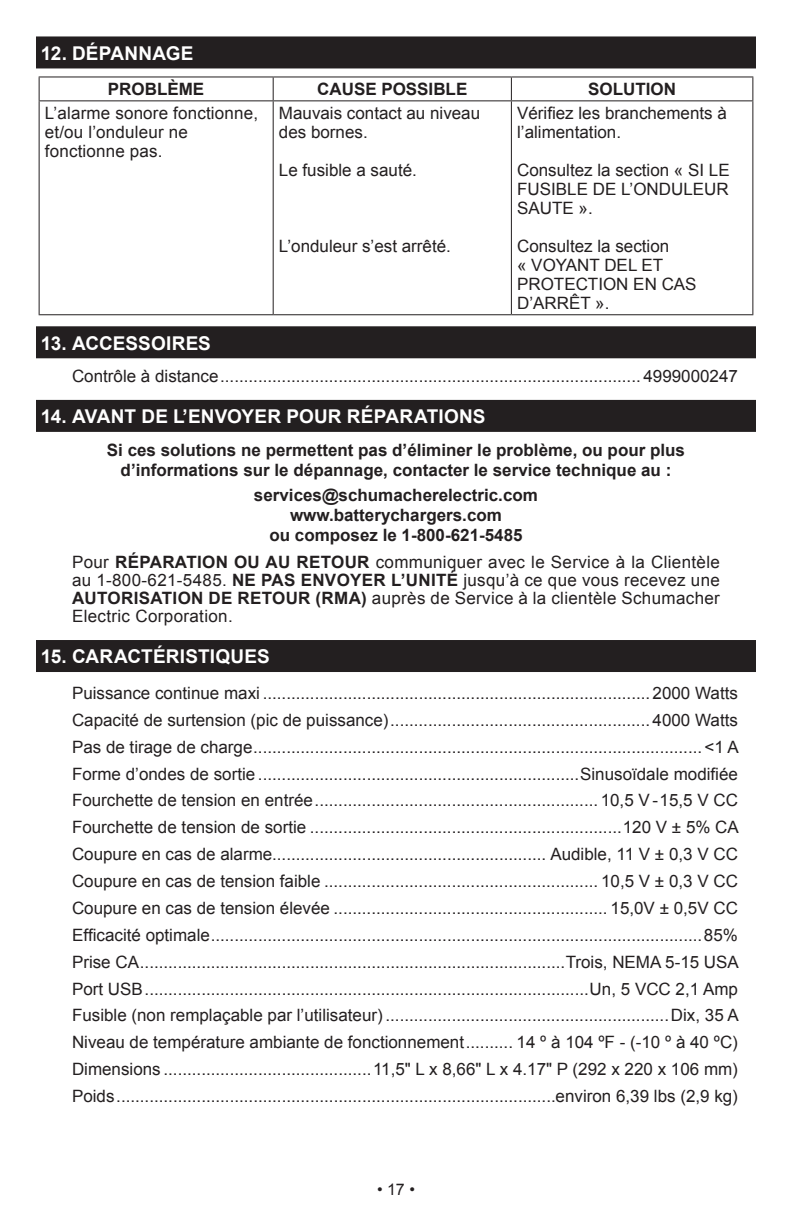
<style>
.page{position:relative;width:792px;height:1224px;background:#fff}
.page>*{position:absolute;margin:0;border:0;box-sizing:border-box;transform-origin:0 0}
.t1{font:700 19px "Arial";letter-spacing:.01em;color:#fff}
.Specs{font:17px "Arial";color:#231f20}
.Table_Body_Text{font:17px/19px "Arial";color:#231f20}
.Indntd_Sub_par__-_no{font:17px/18px "Arial";letter-spacing:.02em;color:#231f20;text-align:justify}
.centered{font:700 17px/20px "Arial";color:#231f20;text-align:center}
.Table_Header{font:700 17px "Arial";color:#231f20}
.t2{font:16px "Arial";color:#231f20}
.s1{font-weight:700}
</style>
<div class="page">
<div style="left:36px;top:36px;width:720px;height:32px;background:#231f20"></div>
<div style="left:36px;top:326px;width:720px;height:32px;background:#231f20"></div>
<hr style="left:39px;top:101px;width:1px;height:213px;background:#231f20">
<hr style="left:273px;top:101px;width:1px;height:213px;background:#231f20">
<hr style="left:511px;top:101px;width:1px;height:213px;background:#231f20">
<hr style="left:752px;top:101px;width:1px;height:213px;background:#231f20">
<hr style="left:39px;top:314px;width:234px;height:1px;background:#231f20">
<hr style="left:273px;top:314px;width:238px;height:1px;background:#231f20">
<hr style="left:511px;top:314px;width:242px;height:1px;background:#231f20">
<hr style="left:39px;top:76px;width:234px;height:1px;background:#231f20">
<svg style="left:39px;top:77px;width:1px;height:23px"></svg>
<hr style="left:273px;top:76px;width:238px;height:1px;background:#231f20">
<svg style="left:273px;top:77px;width:1px;height:23px"></svg>
<hr style="left:511px;top:76px;width:242px;height:1px;background:#231f20">
<svg style="left:511px;top:77px;width:1px;height:23px"></svg>
<svg style="left:752px;top:77px;width:1px;height:23px"></svg>
<hr style="left:39px;top:100px;width:234px;height:1px;background:#231f20">
<hr style="left:273px;top:100px;width:238px;height:1px;background:#231f20">
<hr style="left:511px;top:100px;width:242px;height:1px;background:#231f20">
<div style="left:36px;top:400px;width:720px;height:32px;background:#231f20"></div>
<div style="left:36px;top:640px;width:720px;height:32px;background:#231f20"></div>
<p class="t1" style="left:41px;top:41px;width:154px">12. DÉPANNAGE</p>
<p class="Table_Header" style="left:108px;top:78px;width:98px">PROBLÈME</p>
<p class="Table_Header" style="left:317px;top:78px;width:152px">CAUSE POSSIBLE</p>
<p class="Table_Header" style="left:588px;top:78px;width:89px">SOLUTION</p>
<p class="Table_Body_Text" style="left:45px;top:104px;width:215px">L’alarme sonore fonctionne, et/ou l’onduleur ne fonctionne pas.</p>
<p class="Table_Body_Text" style="left:279px;top:104px;width:203px">Mauvais contact au niveau des bornes.</p>
<p class="Table_Body_Text" style="left:279px;top:161px;width:139px">Le fusible a sauté.</p>
<p class="Table_Body_Text" style="left:517px;top:104px;width:211px">Vérifiez les branchements à l’alimentation.</p>
<p class="Table_Body_Text" style="left:517px;top:161px;width:214px;text-align:justify">Consultez la section « SI LE FUSIBLE DE L’ONDULEUR SAUTE ».</p>
<p class="Table_Body_Text" style="left:517px;top:237px;width:181px">Consultez la section<br>« VOYANT DEL ET<br>PROTECTION EN CAS<br>D’ARRÊT ».</p>
<p class="Table_Body_Text" style="left:279px;top:237px;width:173px">L’onduleur s’est arrêté.</p>
<p class="t1" style="left:41px;top:330px;width:172px">13. ACCESSOIRES</p>
<p class="Specs" style="left:72px;top:365px;width:667px">Contrôle à distance......................................................................................... 4999000247</p>
<p class="t1" style="left:41px;top:404px;width:446px">14. AVANT DE L’ENVOYER POUR RÉPARATIONS</p>
<p class="centered" style="left:107px;top:440px;width:580px">Si ces solutions ne permettent pas d’éliminer le problème, ou pour plus d’informations sur le dépannage, contacter le service technique au :</p>
<p class="centered" style="left:254px;top:486px;width:285px">services@schumacherelectric.com www.batterychargers.com<br>ou composez le 1-800-621-5485</p>
<p class="Indntd_Sub_par__-_no" style="left:72px;top:554px;width:649px">Pour <span class="s1">RÉPARATION OU AU RETOUR</span> communiquer avec le Service à la Clientèle au 1-800-621-5485. <span class="s1">NE PAS ENVOYER L’UNITÉ</span> jusqu’à ce que vous recevez une <span class="s1">AUTORISATION DE RETOUR (RMA)</span> auprès de Service à la clientèle Schumacher Electric Corporation.</p>
<p class="t1" style="left:41px;top:644px;width:230px">15. CARACTÉRISTIQUES</p>
<p class="Specs" style="left:72px;top:682px;width:668px">Puissance continue maxi .................................................................................. 2000 Watts</p>
<p class="Specs" style="left:72px;top:709px;width:668px">Capacité de surtension (pic de puissance)....................................................... 4000 Watts</p>
<p class="Specs" style="left:72px;top:736px;width:668px">Pas de tirage de charge...............................................................................................&lt;1 A</p>
<p class="Specs" style="left:72px;top:762px;width:667px">Forme d’ondes de sortie ....................................................................Sinusoïdale modifiée</p>
<p class="Specs" style="left:72px;top:789px;width:667px">Fourchette de tension en entrée............................................................ 10,5 V - 15,5 V CC</p>
<p class="Specs" style="left:72px;top:816px;width:668px">Fourchette de tension de sortie ..................................................................120 V ± 5% CA</p>
<p class="Specs" style="left:72px;top:843px;width:668px">Coupure en cas de alarme.......................................................... Audible, 11 V ± 0,3 V CC</p>
<p class="Specs" style="left:72px;top:870px;width:668px">Coupure en cas de tension faible .......................................................... 10,5 V ± 0,3 V CC</p>
<p class="Specs" style="left:72px;top:897px;width:667px">Coupure en cas de tension élevée .......................................................... 15,0V ± 0,5V CC</p>
<p class="Specs" style="left:72px;top:924px;width:667px">Efficacité optimale........................................................................................................85%</p>
<p class="Specs" style="left:72px;top:951px;width:668px">Prise CA..........................................................................................Trois, NEMA 5-15 USA</p>
<p class="Specs" style="left:72px;top:977px;width:667px">Port USB..............................................................................................Un, 5 VCC 2,1 Amp</p>
<p class="Specs" style="left:72px;top:1004px;width:668px">Fusible (non remplaçable par l’utilisateur) ............................................................Dix, 35 A</p>
<p class="Specs" style="left:72px;top:1031px;width:667px">Niveau de température ambiante de fonctionnement.......... 14 º à 104 ºF - (-10 º à 40 ºC)</p>
<p class="Specs" style="left:72px;top:1058px;width:667px">Dimensions ............................................11,5" L x 8,66" L x 4.17" P (292 x 220 x 106 mm)</p>
<p class="Specs" style="left:72px;top:1085px;width:667px">Poids.............................................................................................environ 6,39 lbs (2,9 kg)</p>
<p class="t2" style="left:377px;top:1179px;width:39px">• 17 •</p>
</div>
